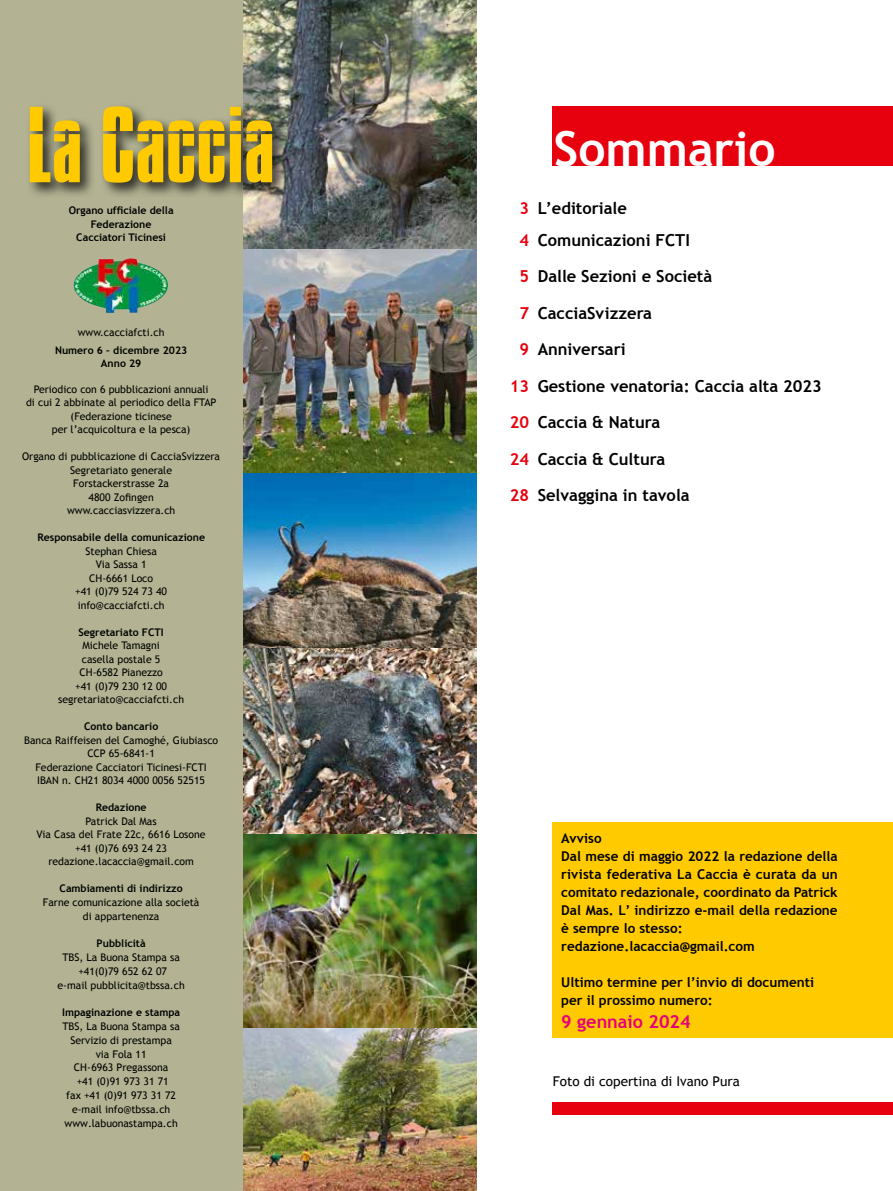
<style>
.page{position:relative;width:893px;height:1191px;background:#fff}
.page>*{position:absolute;margin:0;border:0;box-sizing:border-box;transform-origin:0 0}
.t1{font:700 48px "Trebuchet MS";color:#fff}
.t2{font:700 18px "Trebuchet MS";color:#e6007c}
.t3{font:700 16.5px/32.2px "Trebuchet MS";color:#000}
.t4{font:700 13.5px/18px "Trebuchet MS";color:#000}
.t5{font:13.5px "Trebuchet MS";color:#000}
.t6{font:10.5px/13.5px "Trebuchet MS";color:#000;text-align:center}
.t7{font:700 10.5px/13.5px "Trebuchet MS";color:#000;text-align:center}
.s1{color:#e7000e}
</style>
<div class="page">
<img style="left:242px;top:0;width:234px;height:1191px">
<div style="left:0;top:0;width:242px;height:1191px;background:#b3b393"></div>
<img style="left:74px;top:258px;width:94px;height:55px">
<div style="left:553px;top:106px;width:340px;height:60px;background:#e7000e"></div>
<div style="left:26px;top:103px;width:262px;height:96px;background:#000;opacity:.75"></div>
<svg style="left:30px;top:106px;width:242px;height:77px"></svg>
<div style="left:553px;top:822px;width:340px;height:215px;background:#ffca00"></div>
<div style="left:553px;top:1101px;width:340px;height:13px;background:#e7000e"></div>
<p class="t7" style="left:69px;top:203px;width:106px">Organo ufficiale della<br>Federazione<br>Cacciatori Ticinesi</p>
<p class="t6" style="left:78px;top:326px;width:88px">www.cacciafcti.ch</p>
<p class="t7" style="left:55px;top:343px;width:134px">Numero 6 – dicembre 2023<br>Anno 29</p>
<p class="t6" style="left:26px;top:382px;width:192px">Periodico con 6 pubblicazioni annuali<br>di cui 2 abbinate al periodico della FTAP (Federazione ticinese<br>per l’acquicoltura e la pesca)</p>
<p class="t6" style="left:22px;top:450px;width:199px">Organo di pubblicazione di CacciaSvizzera<br>Segretariato generale<br>Forstackerstrasse 2a<br>4800 Zofingen<br>www.cacciasvizzera.ch</p>
<p class="t7" style="left:37px;top:531px;width:169px">Responsabile della comunicazione</p>
<p class="t6" style="left:75px;top:544px;width:93px">Stephan Chiesa<br>Via Sassa 1<br>CH-6661 Loco<br>+41 (0)79 524 73 40 info@cacciafcti.ch</p>
<p class="t7" style="left:79px;top:625px;width:87px">Segretariato FCTI</p>
<p class="t6" style="left:58px;top:639px;width:127px">Michele Tamagni<br>casella postale 5<br>CH-6582 Pianezzo<br>+41 (0)79 230 12 00 segretariato@cacciafcti.ch</p>
<p class="t7" style="left:84px;top:720px;width:76px">Conto bancario</p>
<p class="t6" style="left:24px;top:733px;width:196px">Banca Raiffeisen del Camoghé, Giubiasco<br>CCP 65-6841-1<br>Federazione Cacciatori Ticinesi-FCTI<br>IBAN n. CH21 8034 4000 0056 52515</p>
<p class="t7" style="left:96px;top:801px;width:52px">Redazione</p>
<p class="t6" style="left:37px;top:814px;width:171px">Patrick Dal Mas<br>Via Casa del Frate 22c, 6616 Losone +41 (0)76 693 24 23 redazione.lacaccia@gmail.com</p>
<p class="t7" style="left:60px;top:882px;width:125px">Cambiamenti di indirizzo</p>
<p class="t6" style="left:43px;top:895px;width:158px">Farne comunicazione alla società di appartenenza</p>
<p class="t7" style="left:97px;top:936px;width:51px">Pubblicità</p>
<p class="t6" style="left:58px;top:950px;width:129px">TBS, La Buona Stampa sa +41(0)79 652 62 07<br>e-mail pubblicita@tbssa.ch</p>
<p class="t7" style="left:62px;top:1005px;width:120px">Impaginazione e stampa</p>
<p class="t6" style="left:62px;top:1019px;width:119px">TBS, La Buona Stampa sa<br>Servizio di prestampa via Fola 11<br>CH-6963 Pregassona<br>+41 (0)91 973 31 71<br>fax +41 (0)91 973 31 72 e-mail info@tbssa.ch www.labuonastampa.ch</p>
<h1 class="t1" style="left:554px;top:119px;width:223px">Sommario</h1>
<h3 class="t3" style="left:520px;top:191px;width:172px"><span class="s1">3</span> L’editoriale<br><span class="s1">4</span> Comunicazioni FCTI</h3>
<h3 class="t3" style="left:520px;top:260px;width:194px"><span class="s1">5</span> Dalle Sezioni e Società</h3>
<h3 class="t3" style="left:520px;top:297px;width:134px"><span class="s1">7</span> CacciaSvizzera</h3>
<h3 class="t3" style="left:520px;top:333px;width:108px"><span class="s1">9</span> Anniversari</h3>
<h3 class="t3" style="left:510px;top:370px;width:313px"><span class="s1">13</span> Gestione venatoria: Caccia alta 2023</h3>
<h3 class="t3" style="left:510px;top:406px;width:152px"><span class="s1">20</span> Caccia &amp; Natura</h3>
<h3 class="t3" style="left:510px;top:443px;width:157px"><span class="s1">24</span> Caccia &amp; Cultura</h3>
<h3 class="t3" style="left:510px;top:479px;width:181px"><span class="s1">28</span> Selvaggina in tavola</h3>
<p class="t4" style="left:561px;top:829px;width:278px">Avviso<br>Dal mese di maggio 2022 la redazione della rivista federativa La Caccia è curata da un comitato redazionale, coordinato da Patrick Dal Mas. L’ indirizzo e-mail della redazione è sempre lo stesso: redazione.lacaccia@gmail.com</p>
<p class="t4" style="left:561px;top:973px;width:254px">Ultimo termine per l’invio di documenti per il prossimo numero:</p>
<h2 class="t2" style="left:561px;top:1010px;width:131px">9 gennaio 2024</h2>
<p class="t5" style="left:553px;top:1072px;width:189px">Foto di copertina di Ivano Pura</p>
</div>
